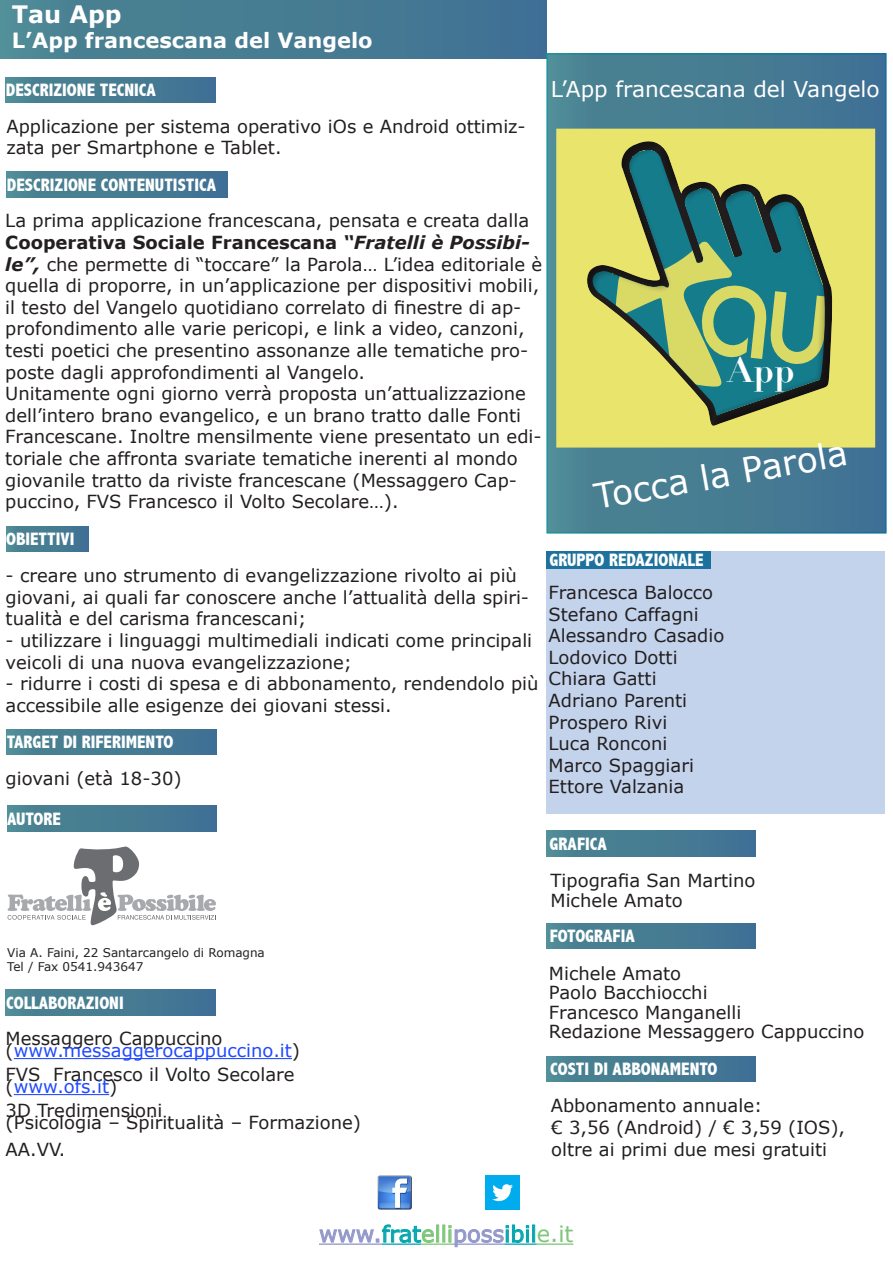
<style>
.page{position:relative;width:893px;height:1263px;background:#fff}
.page>*{position:absolute;margin:0;border:0;box-sizing:border-box;transform-origin:0 0}
.t1{font:34.5px "Verdana";color:#fff}
.t2{font:34.5px "Minion Pro";color:#fff}
.t3{font:700 34.35px "Didot";color:#fff}
.t4{font:700 24px "Verdana";color:#fff}
.t5{font:22.5px "Verdana";color:#9398cb}
.t6{font:21.75px "Verdana";color:#fff}
.t7{font:700 21px "Verdana";color:#fff}
.t8{font:18px/21.6px "Verdana";color:#231f20}
.t9{font:800 condensed 18px "Abadi";color:#fff}
.t10{font:18px "Verdana";color:#2049ff}
.t11{font:12px "Verdana";color:#231f20}
.s1{font-weight:700}
.s2{font-weight:700;font-style:italic}
.s3{color:#231f20}
.s4{color:#0da2b5}
.s5{color:#7fc67b}
</style>
<div class="page">
<div style="left:1px;top:0;width:545px;height:59px;background:linear-gradient(to right,#4d8792,#407194)"></div>
<div style="left:6px;top:77px;width:209px;height:26px;background:linear-gradient(to right,#4d8792,#407194)"></div>
<div style="left:7px;top:172px;width:220px;height:25px;background:linear-gradient(to right,#4d8792,#407194)"></div>
<div style="left:7px;top:729px;width:209px;height:26px;background:linear-gradient(to right,#4d8792,#407194)"></div>
<div style="left:6px;top:989px;width:209px;height:26px;background:linear-gradient(to right,#4d8792,#407194)"></div>
<div style="left:546px;top:1056px;width:210px;height:26px;background:linear-gradient(to right,#4d8792,#407194)"></div>
<div style="left:546px;top:831px;width:210px;height:25px;background:linear-gradient(to right,#4d8792,#407194)"></div>
<div style="left:546px;top:923px;width:210px;height:26px;background:linear-gradient(to right,#4d8792,#407194)"></div>
<div style="left:7px;top:806px;width:209px;height:25px;background:linear-gradient(to right,#4d8792,#407194)"></div>
<div style="left:6px;top:526px;width:82px;height:25px;background:linear-gradient(to right,#4d8792,#407193)"></div>
<hr style="left:14px;top:1058px;width:278px;height:1px;background:#2049ff">
<hr style="left:14px;top:1094px;width:95px;height:1px;background:#2049ff">
<div style="left:546px;top:551px;width:339px;height:262px;background:#c3d3ec"></div>
<div style="left:546px;top:551px;width:165px;height:18px;background:#1c729d"></div>
<svg style="left:8px;top:846px;width:208px;height:79px"></svg>
<hr style="left:504px;top:1243px;width:33px;height:2px;background:#0da2b5">
<hr style="left:537px;top:1243px;width:36px;height:2px;background:#7fc67b">
<svg style="left:319px;top:1224px;width:216px;height:23px"></svg>
<img style="left:486px;top:1175px;width:34px;height:34px">
<img style="left:377px;top:1175px;width:34px;height:34px">
<div style="left:547px;top:54px;width:339px;height:479px;background:linear-gradient(to right,#4d8792,#417293)"></div>
<div style="left:556px;top:129px;width:319px;height:319px;background:#e9e46b"></div>
<svg style="left:546px;top:133px;width:316px;height:318px;background:#b3c16c"></svg>
<svg style="left:614px;top:241px;width:214px;height:150px;background:#5a9475"></svg>
<p class="t4" style="left:12px;top:-3px;width:111px">Tau App</p>
<p class="t7" style="left:12px;top:26px;width:362px">L’App francescana del Vangelo</p>
<p class="t9" style="left:6px;top:80px;width:152px">DESCRIZIONE TECNICA</p>
<p class="t8" style="left:6px;top:115px;width:521px">Applicazione per sistema operativo iOs e Android ottimiz&shy;zata per Smartphone e Tablet.</p>
<p class="t9" style="left:7px;top:174px;width:211px">DESCRIZIONE CONTENUTISTICA</p>
<p class="t8" style="left:5px;top:210px;width:539px">La prima applicazione francescana, pensata e creata dalla <span class="s1">Cooperativa Sociale Francescana</span> <span class="s2">“Fratelli è Possibi&shy;le”,</span> che permette di “toccare” la Parola… L’idea editoriale è quella di proporre, in un’applicazione per dispositivi mobili, il testo del Vangelo quotidiano correlato di finestre di ap&shy;profondimento alle varie pericopi, e link a video, canzoni, testi poetici che presentino assonanze alle tematiche pro&shy;poste dagli approfondimenti al Vangelo.</p>
<p class="t8" style="left:5px;top:383px;width:538px">Unitamente ogni giorno verrà proposta un’attualizzazione dell’intero brano evangelico, e un brano tratto dalle Fonti Francescane. Inoltre mensilmente viene presentato un edi&shy;toriale che affronta svariate tematiche inerenti al mondo giovanile tratto da riviste francescane (Messaggero Cap&shy;puccino, FVS Francesco il Volto Secolare…).</p>
<p class="t9" style="left:6px;top:529px;width:70px">OBIETTIVI</p>
<p class="t6" style="left:551px;top:75px;width:331px">L’App francescana del Vangelo</p>
<p class="t3" style="left:727px;top:349px;width:68px">App</p>
<p class="t2" style="left:717px;top:352px;width:60px">App</p>
<p class="t1" style="left:590px;top:474px;width:258px;rotate:-10deg">Tocca la Parola</p>
<p class="t8" style="left:6px;top:565px;width:525px">- creare uno strumento di evangelizzazione rivolto ai più giovani, ai quali far conoscere anche l’attualità della spiri&shy;tualità e del carisma francescani;</p>
<p class="t8" style="left:6px;top:629px;width:528px">- utilizzare i linguaggi multimediali indicati come principali veicoli di una nuova evangelizzazione;</p>
<p class="t8" style="left:6px;top:673px;width:534px">- ridurre i costi di spesa e di abbonamento, rendendolo più accessibile alle esigenze dei giovani stessi.</p>
<p class="t9" style="left:7px;top:732px;width:168px">TARGET DI RIFERIMENTO</p>
<p class="t8" style="left:6px;top:767px;width:178px">giovani (età 18-30)</p>
<p class="t9" style="left:7px;top:809px;width:55px">AUTORE</p>
<p class="t11" style="left:7px;top:944px;width:259px">Via A. Faini, 22 Santarcangelo di Romagna</p>
<p class="t11" style="left:7px;top:958px;width:137px">Tel / Fax 0541.943647</p>
<p class="t9" style="left:6px;top:992px;width:119px">COLLABORAZIONI</p>
<p class="t8" style="left:6px;top:1027px;width:218px">Messaggero Cappuccino</p>
<p class="t10" style="left:6px;top:1038px;width:296px"><span class="s3">(</span>www.messaggerocappuccino.it<span class="s3">)</span></p>
<p class="t8" style="left:6px;top:1063px;width:290px">FVS Francesco il Volto Secolare</p>
<p class="t10" style="left:6px;top:1074px;width:113px"><span class="s3">(</span>www.ofs.it<span class="s3">)</span></p>
<p class="t8" style="left:6px;top:1099px;width:158px">3D Tredimensioni</p>
<p class="t8" style="left:6px;top:1111px;width:357px">(Psicologia – Spiritualità – Formazione)</p>
<p class="t8" style="left:6px;top:1138px;width:61px">AA.VV.</p>
<p class="t9" style="left:549px;top:550px;width:156px">GRUPPO REDAZIONALE</p>
<p class="t8" style="left:549px;top:581px;width:166px">Francesca Balocco</p>
<p class="t8" style="left:549px;top:603px;width:152px">Stefano Caffagni</p>
<p class="t8" style="left:549px;top:624px;width:177px">Alessandro Casadio</p>
<p class="t8" style="left:549px;top:646px;width:131px">Lodovico Dotti</p>
<p class="t8" style="left:549px;top:668px;width:110px">Chiara Gatti</p>
<p class="t8" style="left:549px;top:689px;width:140px">Adriano Parenti</p>
<p class="t8" style="left:549px;top:711px;width:120px">Prospero Rivi</p>
<p class="t8" style="left:549px;top:732px;width:120px">Luca Ronconi</p>
<p class="t8" style="left:549px;top:754px;width:147px">Marco Spaggiari</p>
<p class="t8" style="left:549px;top:776px;width:137px">Ettore Valzania</p>
<p class="t9" style="left:550px;top:833px;width:59px">GRAFICA</p>
<p class="t8" style="left:550px;top:869px;width:206px">Tipografia San Martino</p>
<p class="t8" style="left:550px;top:889px;width:134px">Michele Amato</p>
<p class="t9" style="left:550px;top:926px;width:86px">FOTOGRAFIA</p>
<p class="t8" style="left:549px;top:962px;width:134px">Michele Amato</p>
<p class="t8" style="left:549px;top:982px;width:160px">Paolo Bacchiocchi</p>
<p class="t8" style="left:549px;top:1001px;width:194px">Francesco Manganelli</p>
<p class="t8" style="left:549px;top:1021px;width:317px">Redazione Messaggero Cappuccino</p>
<p class="t9" style="left:550px;top:1059px;width:169px">COSTI DI ABBONAMENTO</p>
<p class="t8" style="left:551px;top:1095px;width:213px">Abbonamento annuale:</p>
<p class="t8" style="left:551px;top:1116px;width:295px">€ 3,56 (Android) / € 3,59 (IOS), oltre ai primi due mesi gratuiti</p>
<p class="t5" style="left:319px;top:1218px;width:256px">www.<span class="s4">frat</span><span class="s5">elli</span>poss<span class="s4">ibil</span><span class="s5">e.it</span></p>
</div>
